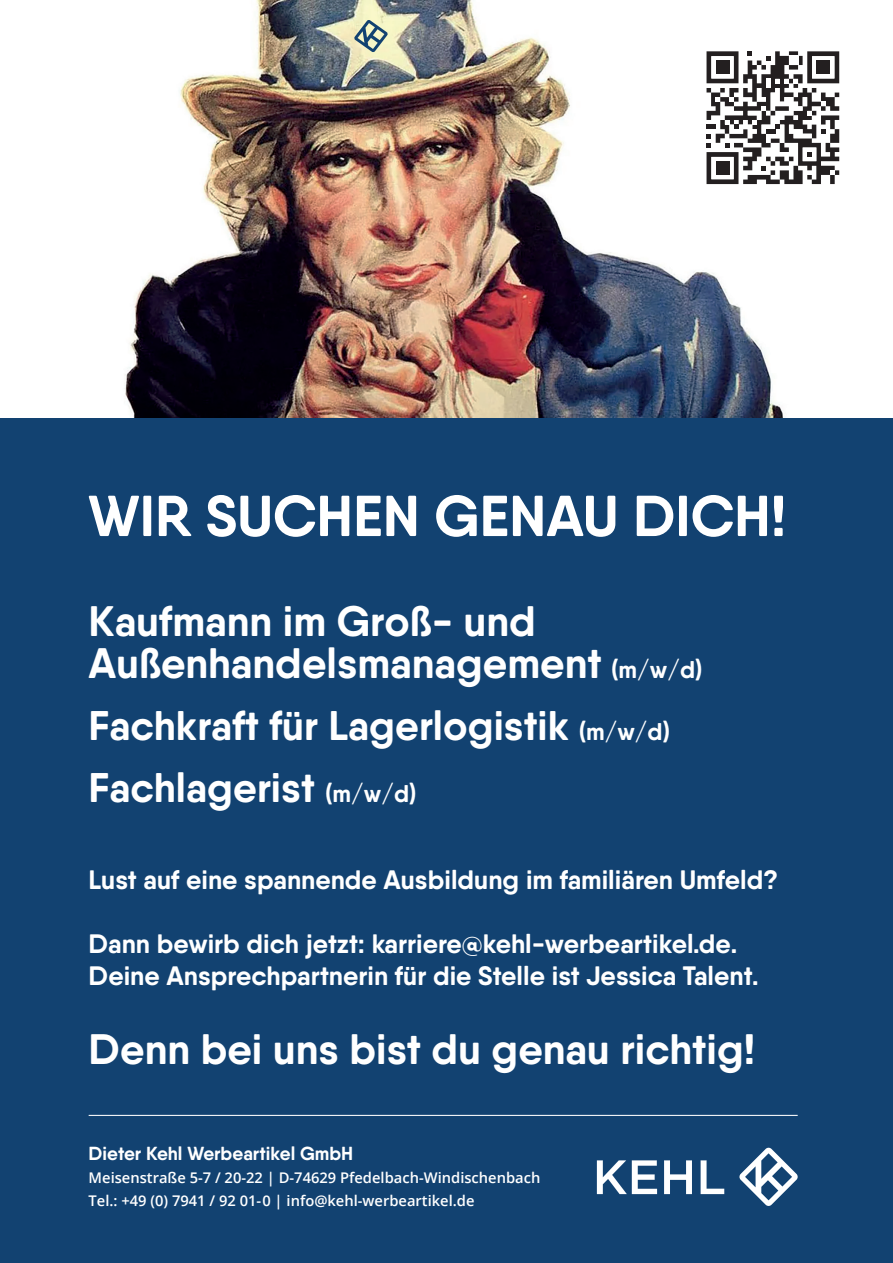
<style>
.page{position:relative;width:893px;height:1263px;background:#124271}
.page>*{position:absolute;margin:0;border:0;box-sizing:border-box;transform-origin:0 0}
.t1{font:700 57.6px "Qanelas Soft";color:#fff}
.t2{font:700 42.6px/42.6px "Qanelas Soft";color:#fff}
.t3{font:700 41.4px/61.9px "Qanelas Soft";color:#fff}
.t4{font:700 26.7px/31.7px "Qanelas Soft";color:#fff}
.t5{font:700 18.9px "Qanelas Soft";color:#fff}
.t6{font:600 14.7px/23.1px "Open Sans";color:#fff}
.s1{font-size:24.15px}
</style>
<div class="page">
<div style="left:0;top:0;width:893px;height:418px;background:#fff"></div>
<img style="left:124px;top:0;width:659px;height:418px">
<svg style="left:354px;top:20px;width:34px;height:32px"></svg>
<svg style="left:739px;top:1148px;width:59px;height:58px"></svg>
<svg style="left:597px;top:1160px;width:60px;height:34px"></svg>
<svg style="left:664px;top:1160px;width:28px;height:34px"></svg>
<svg style="left:701px;top:1160px;width:23px;height:34px"></svg>
<hr style="left:89px;top:1115px;width:709px;height:1px;background:#fff">
<svg style="left:697px;top:42px;width:143px;height:151px"></svg>
<div style="left:716px;top:61px;width:13px;height:13px;background:#231f20"></div>
<div style="left:816px;top:60px;width:14px;height:14px;background:#231f20"></div>
<div style="left:716px;top:161px;width:13px;height:14px;background:#231f20"></div>
<h1 class="t1" style="left:88px;top:480px;width:699px">WIR SUCHEN GENAU DICH!</h1>
<h2 class="t2" style="left:89px;top:599px;width:615px">Kaufmann im Groß- und<br>Außenhandelsmanagement <span class="s1">(m/w/d)</span></h2>
<h3 class="t3" style="left:89px;top:694px;width:583px">Fachkraft für Lagerlogistik <span class="s1">(m/w/d)<br></span>Fachlagerist <span class="s1">(m/w/d)</span></h3>
<p class="t4" style="left:89px;top:864px;width:691px">Lust auf eine spannende Ausbildung im familiären Umfeld?</p>
<p class="t4" style="left:89px;top:928px;width:672px">Dann bewirb dich jetzt: karriere@kehl-werbeartikel.de.<br>Deine Ansprechpartnerin für die Stelle ist Jessica Talent.</p>
<h2 class="t2" style="left:89px;top:1027px;width:668px">Denn bei uns bist du genau richtig!</h2>
<p class="t5" style="left:89px;top:1141px;width:266px">Dieter Kehl Werbeartikel GmbH</p>
<p class="t6" style="left:89px;top:1166px;width:453px">Meisenstraße 5-7 / 20-22 | D-74629 Pfedelbach-Windischenbach<br>Tel.: +49 (0) 7941 / 92 01-0 | info@kehl-werbeartikel.de</p>
</div>
